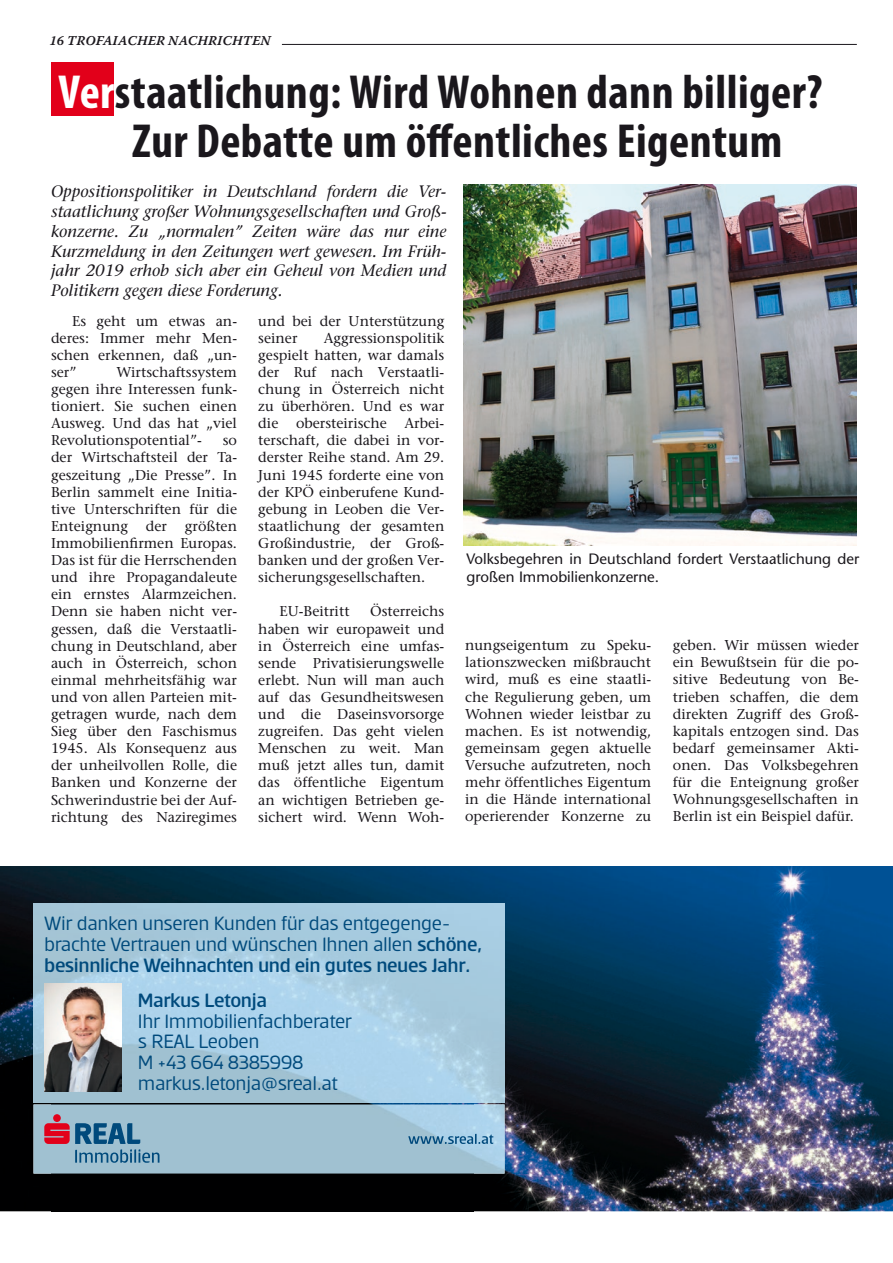
<style>
.page{position:relative;width:893px;height:1263px;background:#fff}
.page>*{position:absolute;margin:0;border:0;box-sizing:border-box;transform-origin:0 0}
.t1{font:700 condensed 48px/49.5px "Myriad Pro";letter-spacing:.01em;color:#1a171c}
.t2{font:21px/21px "Erste";letter-spacing:-.02em;color:#004a7c}
.t3{font:500 21px "Erste";letter-spacing:-.02em;color:#004a7c}
.t4{font:italic 16.5px/19.8px "Stone Serif";color:#1a171c;text-align:justify}
.t5{font:15px/18px "Stone Sans";color:#1a171c}
.t6{font:14.25px/17.1px "Stone Serif";color:#1a171c;text-align:justify}
.t7{font:13.5px "Warnock Pro Semibold It Capt";letter-spacing:.01em;color:#1a171c}
.s1{color:#fff}
.s2{font-weight:500}
</style>
<div class="page">
<hr style="left:282px;top:44px;width:575px;height:1px;background:#1a171c">
<img style="left:0;top:866px;width:893px;height:48px">
<img style="left:0;top:914px;width:52px;height:297px">
<img style="left:473px;top:914px;width:420px;height:297px">
<img style="left:52px;top:1102px;width:421px;height:2px">
<div style="left:52px;top:1173px;width:421px;height:38px;background:#000001"></div>
<img style="left:34px;top:904px;width:470px;height:198px">
<img style="left:34px;top:1104px;width:470px;height:69px">
<img style="left:408px;top:1134px;width:85px;height:10px">
<svg style="left:44px;top:1114px;width:115px;height:49px;background:#8396ae"></svg>
<img style="left:44px;top:984px;width:78px;height:107px">
<div style="left:52px;top:62px;width:62px;height:53px;background:#e2001a"></div>
<img style="left:463px;top:184px;width:394px;height:361px">
<p class="t7" style="left:50px;top:32px;width:222px">16 TROFAIACHER NACHRICHTEN</p>
<h1 class="t1" style="left:132px;top:66px;width:692px;text-indent:-74px"><span class="s1">Ver</span>staatlichung: Wird Wohnen dann billiger?<br>Zur Debatte um öffentliches Eigentum</h1>
<p class="t4" style="left:51px;top:182px;width:397px">Oppositionspolitiker in Deutschland fordern die Ver&shy;staatlichung großer Wohnungsgesellschaften und Groß&shy;konzerne. Zu „normalen” Zeiten wäre das nur eine Kurzmeldung in den Zeitungen wert gewesen. Im Früh&shy;jahr 2019 erhob sich aber ein Geheul von Medien und Politikern gegen diese Forderung.</p>
<p class="t6" style="left:51px;top:312px;width:188px;text-indent:21px">Es geht um etwas an&shy;deres: Immer mehr Men&shy;schen erkennen, daß „un&shy;ser”</p>
<p class="t6" style="left:51px;top:363px;width:188px;text-indent:66px">Wirtschaftssystem gegen ihre Interessen funk&shy;tioniert. Sie suchen einen Ausweg. Und das hat „viel Revolutionspotential”-</p>
<p class="t6" style="left:51px;top:432px;width:188px;text-indent:172px">so der Wirtschaftsteil der Ta&shy;geszeitung „Die Presse”. In Berlin sammelt eine Initia&shy;tive Unterschriften für die Enteignung der größten Immobilienfirmen Europas.<br>Das ist für die Herrschenden und ihre Propagandaleute ein ernstes Alarmzeichen.<br>Denn sie haben nicht ver&shy;gessen, daß die Verstaatli&shy;chung in Deutschland, aber auch in Österreich, schon einmal mehrheitsfähig war und von allen Parteien mit&shy;getragen wurde, nach dem Sieg über den Faschismus 1945. Als Konsequenz aus der unheilvollen Rolle, die Banken und Konzerne der Schwerindustrie bei der Auf&shy;richtung des Naziregimes</p>
<p class="t6" style="left:258px;top:312px;width:188px">und bei der Unterstützung seiner</p>
<p class="t6" style="left:258px;top:329px;width:188px;text-indent:65px">Aggressionspolitik gespielt hatten, war damals der Ruf nach Verstaatli&shy;chung in Österreich nicht zu überhören. Und es war die obersteirische Arbei&shy;terschaft, die dabei in vor&shy;derster Reihe stand. Am 29.<br>Juni 1945 forderte eine von der KPÖ einberufene Kund&shy;gebung in Leoben die Ver&shy;staatlichung der gesamten Großindustrie, der Groß&shy;banken und der großen Ver&shy;sicherungsgesellschaften.</p>
<p class="t6" style="left:280px;top:603px;width:72px">EU-Beitritt</p>
<p class="t6" style="left:258px;top:603px;width:188px;text-indent:112px">Österreichs haben wir europaweit und in Österreich eine umfas&shy;sende Privatisierungswelle erlebt. Nun will man auch auf das Gesundheitswesen und die Daseinsvorsorge zugreifen. Das geht vielen Menschen zu weit. Man muß jetzt alles tun, damit das öffentliche Eigentum an wichtigen Betrieben ge&shy;sichert wird. Wenn Woh-</p>
<p class="t5" style="left:466px;top:550px;width:394px">Volksbegehren in Deutschland fordert Verstaatlichung der großen Immobilienkonzerne.</p>
<p class="t6" style="left:465px;top:637px;width:188px">nungseigentum zu Speku&shy;lationszwecken mißbraucht wird, muß es eine staatli&shy;che Regulierung geben, um Wohnen wieder leistbar zu machen. Es ist notwendig, gemeinsam gegen aktuelle Versuche aufzutreten, noch mehr öffentliches Eigentum in die Hände international operierender Konzerne zu</p>
<p class="t6" style="left:673px;top:637px;width:188px">geben. Wir müssen wieder ein Bewußtsein für die po&shy;sitive Bedeutung von Be&shy;trieben schaffen, die dem direkten Zugriff des Groß&shy;kapitals entzogen sind. Das bedarf gemeinsamer Akti&shy;onen. Das Volksbegehren für die Enteignung großer Wohnungsgesellschaften in Berlin ist ein Beispiel dafür.</p>
<h2 class="t2" style="left:44px;top:913px;width:439px">Wir danken unseren Kunden für das entgegenge&shy;brachte Vertrauen und wünschen Ihnen allen <span class="s2">schöne, besinnliche Weihnachten und ein gutes neues Jahr.</span></h2>
<h2 class="t3" style="left:138px;top:989px;width:131px">Markus Letonja</h2>
<h2 class="t2" style="left:138px;top:1010px;width:216px">Ihr Immobilienfachberater s REAL Leoben<br>M +43 664 8385998 markus.letonja@sreal.at</h2>
</div>
